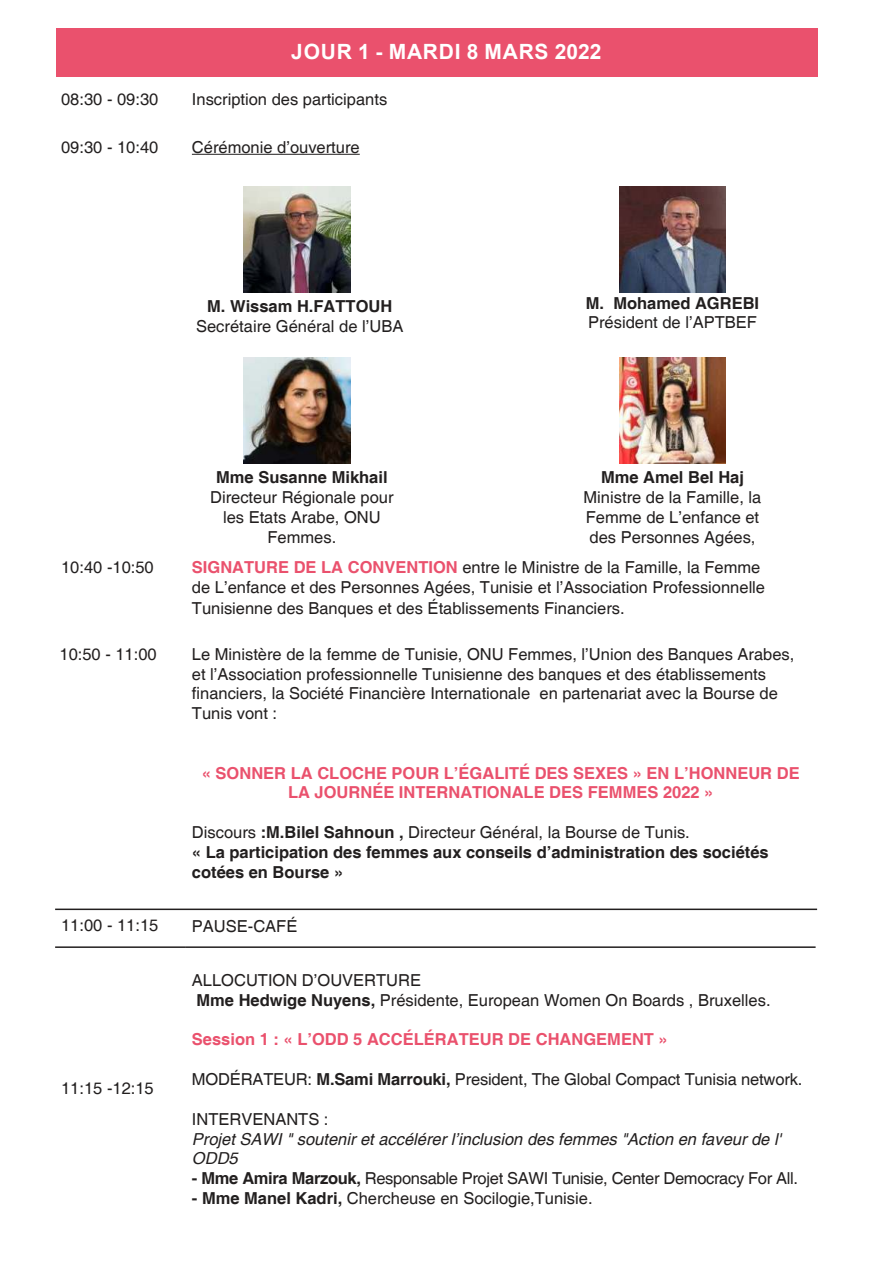
<style>
.page{position:relative;width:893px;height:1263px;background:#fff}
.page>*{position:absolute;margin:0;border:0;box-sizing:border-box;transform-origin:0 0}
.t1{font:700 21px "Arial";letter-spacing:.035em;color:#fff}
.t2{font:16.5px/19.8px "Helvetica";color:#221f1f}
.t3{font:700 16.5px/19.8px "Helvetica";color:#221f1f}
.t4{font:700 16.5px/19.8px "Helvetica";color:#ea516d;text-align:center}
.t5{font:italic 16.5px/19.8px "Helvetica";color:#221f1f}
.t6{font:16.5px "Helvetica";letter-spacing:-.02em;color:#221f1f}
.s1{font-weight:700;color:#ea516d}
.s2{font-weight:400}
.s3{font-weight:700}
</style>
<div class="page">
<hr style="left:55px;top:946px;width:131px;height:2px;background:#221f1f">
<hr style="left:186px;top:946px;width:630px;height:2px;background:#221f1f">
<hr style="left:192px;top:154px;width:168px;height:1px;background:#221f1f">
<div style="left:56px;top:29px;width:761px;height:48px;background:#ea516d"></div>
<img style="left:619px;top:357px;width:107px;height:106px">
<img style="left:619px;top:186px;width:107px;height:106px">
<img style="left:244px;top:357px;width:106px;height:106px">
<img style="left:244px;top:186px;width:106px;height:106px">
<hr style="left:55px;top:908px;width:762px;height:2px;background:#221f1f">
<p class="t1" style="left:291px;top:40px;width:312px">JOUR 1 - MARDI 8 MARS 2022</p>
<p class="t2" style="left:61px;top:91px;width:99px">08:30 - 09:30</p>
<p class="t2" style="left:192px;top:91px;width:197px">Inscription des participants</p>
<p class="t2" style="left:61px;top:138px;width:99px">09:30 - 10:40</p>
<p class="t2" style="left:192px;top:138px;width:169px">Cérémonie d’ouverture</p>
<p class="t3" style="left:207px;top:298px;width:187px">M. Wissam H.FATTOUH</p>
<p class="t2" style="left:196px;top:317px;width:209px">Secrétaire Général de l’UBA</p>
<p class="t3" style="left:216px;top:469px;width:173px">Mme Susanne Mikhail</p>
<p class="t2" style="left:210px;top:488px;width:185px;text-align:center">Directeur Régionale pour les Etats Arabe, ONU<br>Femmes.</p>
<p class="t3" style="left:586px;top:294px;width:175px">M. Mohamed AGREBI</p>
<p class="t2" style="left:588px;top:313px;width:170px">Président de l’APTBEF</p>
<p class="t3" style="left:601px;top:469px;width:145px">Mme Amel Bel Haj</p>
<p class="t2" style="left:584px;top:489px;width:179px">Ministre de la Famille, la<br>Femme de L’enfance et des Personnes Agées,</p>
<p class="t2" style="left:61px;top:558px;width:94px">10:40 -10:50</p>
<p class="t2" style="left:192px;top:558px;width:575px"><span class="s1">SIGNATURE DE LA CONVENTION</span> entre le Ministre de la Famille, la Femme de L’enfance et des Personnes Agées, Tunisie et l’Association Professionnelle</p>
<p class="t2" style="left:192px;top:600px;width:434px">Tunisienne des Banques et des Établissements Financiers.</p>
<p class="t2" style="left:192px;top:645px;width:604px">Le Ministère de la femme de Tunisie, ONU Femmes, l’Union des Banques Arabes, et l’Association professionnelle Tunisienne des banques et des établissements financiers, la Société Financière Internationale en partenariat avec la Bourse de Tunis vont :</p>
<p class="t2" style="left:60px;top:646px;width:99px">10:50 - 11:00</p>
<p class="t4" style="left:202px;top:764px;width:599px">« SONNER LA CLOCHE POUR L’ÉGALITÉ DES SEXES » EN L’HONNEUR DE<br>LA JOURNÉE INTERNATIONALE DES FEMMES 2022 »</p>
<p class="t3" style="left:192px;top:824px;width:578px"><span class="s2">Discours</span> :M.Bilel Sahnoun , <span class="s2">Directeur Général, la Bourse de Tunis.<br></span>« La participation des femmes aux conseils d’administration des sociétés cotées en Bourse »</p>
<p class="t2" style="left:61px;top:917px;width:99px">11:00 - 11:15</p>
<p class="t2" style="left:192px;top:917px;width:107px">PAUSE-CAFÉ</p>
<p class="t2" style="left:61px;top:1080px;width:94px">11:15 -12:15</p>
<p class="t2" style="left:192px;top:971px;width:580px">ALLOCUTION D’OUVERTURE<br><span class="s3">Mme Hedwige Nuyens,</span> Présidente, European Women On Boards , Bruxelles.</p>
<p class="t4" style="left:192px;top:1031px;width:477px">Session 1 : « L’ODD 5 ACCÉLÉRATEUR DE CHANGEMENT »</p>
<p class="t2" style="left:192px;top:1070px;width:612px">MODÉRATEUR: <span class="s3">M.Sami Marrouki,</span> President, The Global Compact Tunisia network.</p>
<p class="t2" style="left:192px;top:1109px;width:138px">INTERVENANTS :</p>
<p class="t5" style="left:192px;top:1130px;width:590px">Projet SAWI " soutenir et accélérer l’inclusion des femmes "Action en faveur de l'<br>ODD5</p>
<p class="t6" style="left:192px;top:1169px;width:608px"><span class="s3">- Mme Amira Marzouk,</span> Responsable Projet SAWI Tunisie, Center Democracy For All.</p>
<p class="t2" style="left:192px;top:1189px;width:402px"><span class="s3">- Mme Manel Kadri,</span> Chercheuse en Socilogie,Tunisie.</p>
</div>
